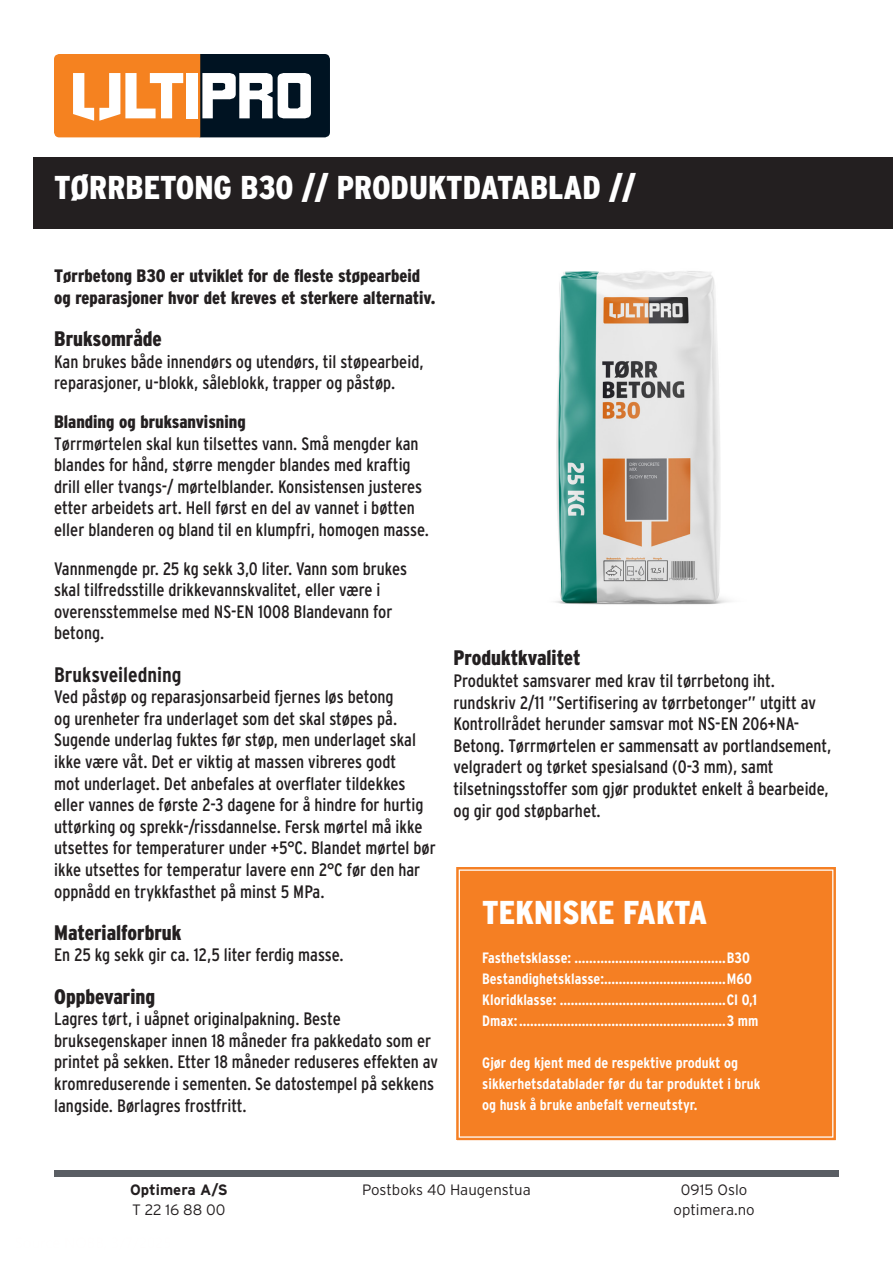
<style>
.page{position:relative;width:893px;height:1263px;background:#fff}
.page>*{position:absolute;margin:0;border:0;box-sizing:border-box;transform-origin:0 0}
.t1{font:900 33px "Interstate Condensed";color:#fff}
.t2{font:900 21px "Interstate Condensed";color:#231f20}
.t3{font:700 21px "Interstate Condensed";color:#231f20}
.t4{font:18px/21.6px "Interstate Condensed";color:#231f20}
.t5{font:900 18px/21.6px "Interstate Condensed";color:#231f20}
.t6{font:700 15px/21px "Interstate Condensed";color:#fff}
.t7{font:300 15px "Interstate";color:#231f20}
.t8{font:700 15px "Interstate";color:#231f20}
</style>
<div class="page">
<div style="left:54px;top:1170px;width:785px;height:7px;background:#5a5e64"></div>
<div style="left:33px;top:157px;width:860px;height:72px;background:#231f20"></div>
<svg style="left:54px;top:54px;width:276px;height:83px"></svg>
<img style="left:555px;top:271px;width:175px;height:334px">
<div style="left:456px;top:867px;width:380px;height:274px;background:#f57f23"></div>
<div style="left:459px;top:869px;width:374px;height:269px;border:1px solid #fff"></div>
<h1 class="t1" style="left:54px;top:169px;width:583px">TØRRBETONG B30 // PRODUKTDATABLAD //</h1>
<p class="t5" style="left:54px;top:265px;width:383px">Tørrbetong B30 er utviklet for de fleste støpearbeid og reparasjoner hvor det kreves et sterkere alternativ.</p>
<p class="t2" style="left:54px;top:327px;width:109px">Bruksområde</p>
<p class="t4" style="left:54px;top:350px;width:371px">Kan brukes både innendørs og utendørs, til støpearbeid, reparasjoner, u-blokk, såleblokk, trapper og påstøp.</p>
<p class="t5" style="left:54px;top:411px;width:193px">Blanding og bruksanvisning</p>
<p class="t4" style="left:54px;top:432px;width:376px">Tørrmørtelen skal kun tilsettes vann. Små mengder kan blandes for hånd, større mengder blandes med kraftig drill eller tvangs-/ mørtelblander. Konsistensen justeres etter arbeidets art. Hell først en del av vannet i bøtten eller blanderen og bland til en klumpfri, homogen masse.</p>
<p class="t4" style="left:54px;top:557px;width:354px">Vannmengde pr. 25 kg sekk 3,0 liter. Vann som brukes skal tilfredsstille drikkevannskvalitet, eller være i overensstemmelse med NS-EN 1008 Blandevann for betong.</p>
<p class="t3" style="left:54px;top:662px;width:129px">Bruksveiledning</p>
<p class="t4" style="left:54px;top:686px;width:383px">Ved påstøp og reparasjonsarbeid fjernes løs betong<br>og urenheter fra underlaget som det skal støpes på.<br>Sugende underlag fuktes før støp, men underlaget skal ikke være våt. Det er viktig at massen vibreres godt<br>mot underlaget. Det anbefales at overflater tildekkes eller vannes de første 2-3 dagene for å hindre for hurtig uttørking og sprekk-/rissdannelse. Fersk mørtel må ikke utsettes for temperaturer under +5°C. Blandet mørtel bør ikke utsettes for temperatur lavere enn 2°C før den har oppnådd en trykkfasthet på minst 5 MPa.</p>
<p class="t2" style="left:54px;top:921px;width:129px">Materialforbruk</p>
<p class="t4" style="left:54px;top:944px;width:291px">En 25 kg sekk gir ca. 12,5 liter ferdig masse.</p>
<p class="t2" style="left:54px;top:984px;width:103px">Oppbevaring</p>
<p class="t4" style="left:54px;top:1008px;width:385px">Lagres tørt, i uåpnet originalpakning. Beste bruksegenskaper innen 18 måneder fra pakkedato som er printet på sekken. Etter 18 måneder reduseres effekten av kromreduserende i sementen. Se datostempel på sekkens langside. Børlagres frostfritt.</p>
<p class="t2" style="left:454px;top:646px;width:128px">Produktkvalitet</p>
<p class="t4" style="left:454px;top:670px;width:379px">Produktet samsvarer med krav til tørrbetong iht. rundskriv 2/11 ”Sertifisering av tørrbetonger” utgitt av Kontrollrådet herunder samsvar mot NS-EN 206+NA-Betong. Tørrmørtelen er sammensatt av portlandsement, velgradert og tørket spesialsand (0-3 mm), samt tilsetningsstoffer som gjør produktet enkelt å bearbeide, og gir god støpbarhet.</p>
<h1 class="t1" style="left:482px;top:894px;width:227px">TEKNISKE FAKTA</h1>
<p class="t6" style="left:482px;top:947px;width:278px">Fasthetsklasse: .........................................B30<br>Bestandighetsklasse:.................................M60<br>Kloridklasse: .............................................CI 0,1<br>Dmax:........................................................3 mm</p>
<p class="t6" style="left:482px;top:1052px;width:280px">Gjør deg kjent med de respektive produkt og sikkerhetsdatablader før du tar produktet i bruk og husk å bruke anbefalt verneutstyr.</p>
<p class="t8" style="left:130px;top:1181px;width:99px">Optimera A/S</p>
<p class="t7" style="left:362px;top:1181px;width:170px">Postboks 40 Haugenstua</p>
<p class="t7" style="left:681px;top:1181px;width:68px">0915 Oslo</p>
<p class="t7" style="left:132px;top:1202px;width:95px">T 22 16 88 00</p>
<p class="t7" style="left:673px;top:1202px;width:83px">optimera.no</p>
</div>
